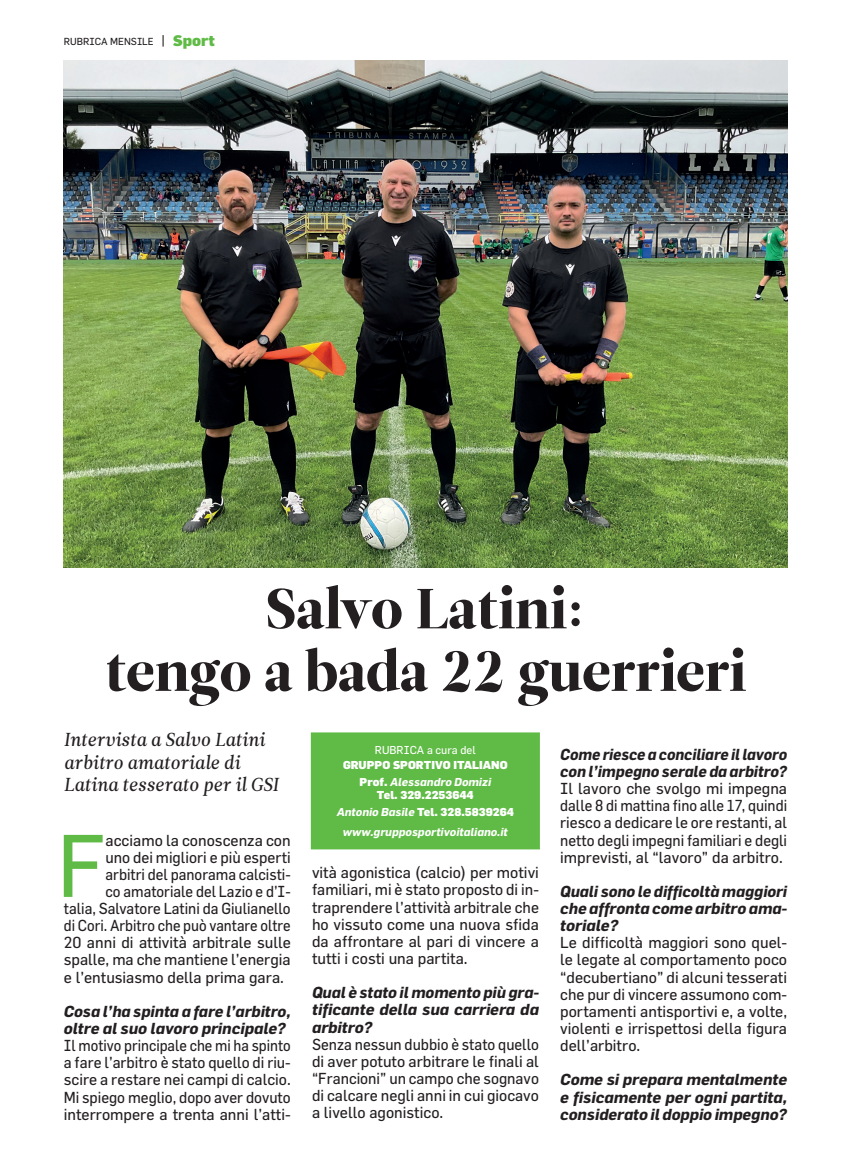
<style>
.page{position:relative;width:851px;height:1170px;background:#fff}
.page>*{position:absolute;margin:0;border:0;box-sizing:border-box;transform-origin:0 0}
.t1{font:87px "Flama";color:#60bb46}
.t2{font:56.25px/62.5px "Leitura Display";color:#231f20;text-align:center}
.t3{font:18.75px/22.5px "Leitura News Italic 2";color:#231f20;scale:.95 1}
.t4{font:15.62px/17.1px "Flama";color:#231f20;text-align:justify}
.t5{font:italic 700 15.62px/17.1px "Flama";color:#231f20;text-align:justify}
.t6{font:15.62px/17.1px "Flama";color:#231f20;text-align:justify;scale:.95 1}
.t7{font:15.62px/17.1px "Flama";color:#231f20;text-align:justify;scale:.92 1}
.t8{font:italic 700 15.62px/17.1px "Flama";color:#231f20;scale:.94 1}
.t9{font:15.62px "Flama";color:#231f20;scale:.94 1}
.t10{font:15.62px "Flama";color:#231f20;scale:.93 1}
.t11{font:900 11.25px/17.5px "Flama";color:#fff;text-align:center}
.t12{font:italic 700 11.25px "Flama";color:#fff}
.t13{font:11.25px "Flama";color:#fff}
.t14{font:10px "Flama";color:#231f20}
.s1{font-size:15px}
.s2{font-weight:900;font-size:15px;color:#60bb46}
.s3{font-weight:700;font-style:italic}
</style>
<div class="page">
<img style="left:64px;top:60px;width:723px;height:507px">
<div style="left:311px;top:733px;width:228px;height:115px;background:#60bb46"></div>
<div style="left:311px;top:732px;width:229px;height:117px;border:1px solid #60bb46"></div>
<p class="t14" style="left:64px;top:35px;width:153px">RUBRICA MENSILE <span class="s1">|</span> <span class="s2">Sport</span></p>
<h2 class="t2" style="left:105px;top:578px;width:642px">Salvo Latini:<br>tengo a bada 22 guerrieri</h2>
<p class="t3" style="left:64px;top:728px;width:228px">Intervista a Salvo Latini arbitro amatoriale di<br>Latina tesserato per il GSI</p>
<p class="t13" style="left:375px;top:742px;width:102px">RUBRICA a cura del</p>
<p class="t11" style="left:343px;top:755px;width:166px">GRUPPO SPORTIVO ITALIANO<br>Prof. <span class="s3">Alessandro Domizi</span></p>
<p class="t11" style="left:337px;top:785px;width:178px">Tel. 329.2253644<br><span class="s3">Antonio Basile</span> Tel. 328.5839264</p>
<p class="t12" style="left:343px;top:825px;width:166px">www.grupposportivoitaliano.it</p>
<p class="t8" style="left:560px;top:745px;width:243px">Come riesce a conciliare il lavoro con l’impegno serale da arbitro?</p>
<p class="t4" style="left:560px;top:779px;width:228px">Il lavoro che svolgo mi impegna dalle 8 di mattina fino alle 17, quindi riesco a dedicare le ore restanti, al netto degli impegni familiari e degli imprevisti, al “lavoro” da arbitro.</p>
<p class="t5" style="left:560px;top:882px;width:228px">Quali sono le difficoltà maggiori che affronta come arbitro ama&shy;toriale?</p>
<p class="t4" style="left:560px;top:933px;width:228px">Le difficoltà maggiori sono quel&shy;le legate al comportamento poco “decubertiano” di alcuni tesserati che pur di vincere assumono com&shy;portamenti antisportivi e, a volte, violenti e irrispettosi della figura dell’arbitro.</p>
<p class="t5" style="left:560px;top:1070px;width:228px">Come si prepara mentalmente e fisicamente per ogni partita, considerato il doppio impegno?</p>
<h1 class="t1" style="left:57px;top:812px;width:50px">F</h1>
<p class="t4" style="left:105px;top:830px;width:187px">acciamo la conoscenza con</p>
<p class="t4" style="left:105px;top:848px;width:187px">uno dei migliori e più esperti</p>
<p class="t9" style="left:105px;top:864px;width:198px">arbitri del panorama calcisti-</p>
<p class="t9" style="left:105px;top:881px;width:198px">co amatoriale del Lazio e d’I-</p>
<p class="t6" style="left:64px;top:899px;width:240px">talia, Salvatore Latini da Giulianello</p>
<p class="t10" style="left:64px;top:916px;width:245px">di Cori. Arbitro che può vantare oltre</p>
<p class="t4" style="left:64px;top:933px;width:228px">20 anni di attività arbitrale sulle</p>
<p class="t4" style="left:64px;top:950px;width:228px">spalle, ma che mantiene l’energia</p>
<p class="t4" style="left:64px;top:967px;width:222px">e l’entusiasmo della prima gara.</p>
<p class="t5" style="left:64px;top:1002px;width:228px">Cosa l’ha spinta a fare l’arbitro, oltre al suo lavoro principale?</p>
<p class="t7" style="left:64px;top:1036px;width:248px">Il motivo principale che mi ha spinto a fare l’arbitro è stato quello di riu&shy;scire a restare nei campi di calcio.<br>Mi spiego meglio, dopo aver dovuto interrompere a trenta anni l’atti-</p>
<p class="t4" style="left:312px;top:863px;width:228px">vità agonistica (calcio) per motivi familiari, mi è stato proposto di in&shy;traprendere l’attività arbitrale che ho vissuto come una nuova sfida da affrontare al pari di vincere a tutti i costi una partita.</p>
<p class="t5" style="left:312px;top:983px;width:228px">Qual è stato il momento più gra&shy;tificante della sua carriera da arbitro?</p>
<p class="t6" style="left:312px;top:1035px;width:240px">Senza nessun dubbio è stato quello di aver potuto arbitrare le finali al “Francioni” un campo che sognavo di calcare negli anni in cui giocavo a livello agonistico.</p>
</div>
